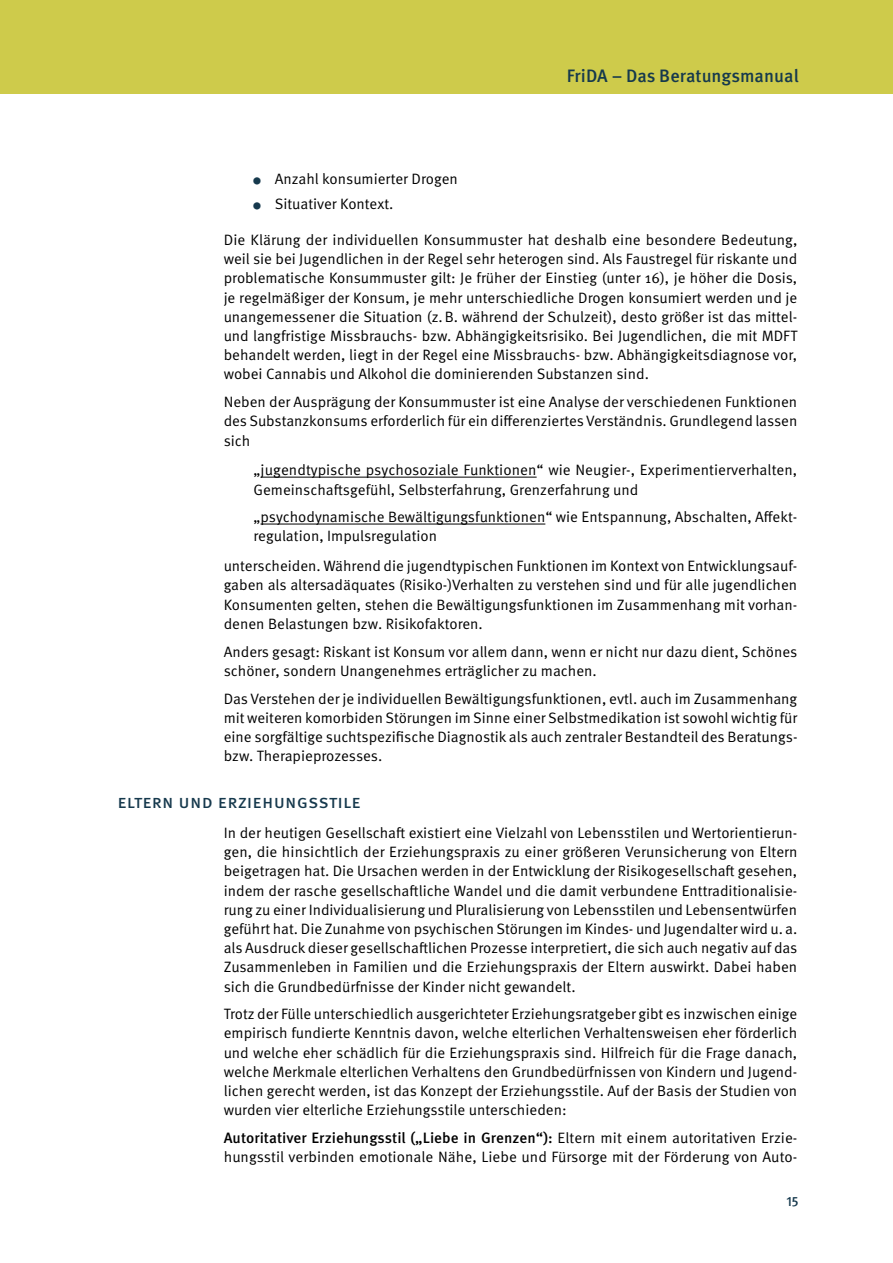
<style>
.page{position:relative;width:893px;height:1263px;background:#fff}
.page>*{position:absolute;margin:0;border:0;box-sizing:border-box;transform-origin:0 0}
.t1{font:18.75px "Meta Pro";letter-spacing:.01em;color:#16394d}
.t2{font:500 18px "Meta Pro";color:#16394d}
.t3{font:15px/19.2px "Meta Pro Norm";color:#000;text-align:justify}
.t4{font:500 15px "Meta Pro";letter-spacing:.005em;color:#000}
.t5{font:500 13.5px "Meta Pro";color:#16394d}
.s1{font-family:"Menlo";font-size:12px;color:#16394d}
.s2{font-family:"Meta Pro Norm";font-weight:400}
</style>
<div class="page">
<div style="left:0;top:0;width:893px;height:94px;background:#cecb4b"></div>
<hr style="left:261px;top:477px;width:276px;height:1px;background:#000">
<hr style="left:260px;top:524px;width:285px;height:1px;background:#000">
<p class="t2" style="left:567px;top:61px;width:234px">FriDA – Das Beratungsmanual</p>
<p class="t3" style="left:253px;top:168px;width:206px"><span class="s1">●</span> Anzahl konsumierter Drogen</p>
<p class="t3" style="left:253px;top:193px;width:142px"><span class="s1">●</span> Situativer Kontext.</p>
<p class="t3" style="left:224px;top:229px;width:575px">Die Klärung der individuellen Konsummuster hat deshalb eine besondere Bedeutung, weil sie bei Jugendlichen in der Regel sehr heterogen sind. Als Faustregel für riskante und problematische Konsummuster gilt: Je früher der Einstieg (unter 16), je höher die Dosis, je regelmäßiger der Konsum, je mehr unterschiedliche Drogen konsumiert werden und je unangemessener die Situation (z.B. während der Schulzeit), desto größer ist das mittel&shy;und langfristige Missbrauchs- bzw. Abhängigkeitsrisiko. Bei Jugendlichen, die mit MDFT behandelt werden, liegt in der Regel eine Missbrauchs- bzw. Abhängigkeitsdiagnose vor, wobei Cannabis und Alkohol die dominierenden Substanzen sind.</p>
<p class="t3" style="left:224px;top:391px;width:575px">Neben der Ausprägung der Konsummuster ist eine Analyse der verschiedenen Funktionen des Substanzkonsums erforderlich für ein differenziertes Verständnis. Grundlegend lassen sich</p>
<p class="t3" style="left:253px;top:460px;width:545px">„jugendtypische psychosoziale Funktionen“ wie Neugier-, Experimentierverhalten,<br>Gemeinschaftsgefühl, Selbsterfahrung, Grenzerfahrung und</p>
<p class="t3" style="left:253px;top:506px;width:545px">„psychodynamische Bewältigungsfunktionen“ wie Entspannung, Abschalten, Affekt&shy;regulation, Impulsregulation</p>
<p class="t3" style="left:224px;top:555px;width:575px">unterscheiden. Während die jugendtypischen Funktionen im Kontext von Entwicklungsauf&shy;gaben als altersadäquates (Risiko-)Verhalten zu verstehen sind und für alle jugendlichen Konsumenten gelten, stehen die Bewältigungsfunktionen im Zusammenhang mit vorhan&shy;denen Belastungen bzw. Risikofaktoren.</p>
<p class="t3" style="left:224px;top:641px;width:575px">Anders gesagt: Riskant ist Konsum vor allem dann, wenn er nicht nur dazu dient, Schönes schöner, sondern Unangenehmes erträglicher zu machen.</p>
<p class="t3" style="left:224px;top:688px;width:575px">Das Verstehen der je individuellen Bewältigungsfunktionen, evtl. auch im Zusammenhang mit weiteren komorbiden Störungen im Sinne einer Selbstmedikation ist sowohl wichtig für eine sorgfältige suchtspezifische Diagnostik als auch zentraler Bestandteil des Beratungs&shy;bzw. Therapieprozesses.</p>
<p class="t1" style="left:117px;top:787px;width:245px">Eltern und Erziehungsstile</p>
<p class="t3" style="left:224px;top:822px;width:575px">In der heutigen Gesellschaft existiert eine Vielzahl von Lebensstilen und Wertorientierun&shy;gen, die hinsichtlich der Erziehungspraxis zu einer größeren Verunsicherung von Eltern beigetragen hat. Die Ursachen werden in der Entwicklung der Risikogesellschaft gesehen, indem der rasche gesellschaftliche Wandel und die damit verbundene Enttraditionalisie&shy;rung zu einer Individualisierung und Pluralisierung von Lebensstilen und Lebensentwürfen geführt hat. Die Zunahme von psychischen Störungen im Kindes- und Jugendalter wird u.a. als Ausdruck dieser gesellschaftlichen Prozesse interpretiert, die sich auch negativ auf das Zusammenleben in Familien und die Erziehungspraxis der Eltern auswirkt. Dabei haben sich die Grundbedürfnisse der Kinder nicht gewandelt.</p>
<p class="t3" style="left:224px;top:1003px;width:575px">Trotz der Fülle unterschiedlich ausgerichteter Erziehungsratgeber gibt es inzwischen einige empirisch fundierte Kenntnis davon, welche elterlichen Verhaltensweisen eher förderlich und welche eher schädlich für die Erziehungspraxis sind. Hilfreich für die Frage danach, welche Merkmale elterlichen Verhaltens den Grundbedürfnissen von Kindern und Jugend&shy;lichen gerecht werden, ist das Konzept der Erziehungsstile. Auf der Basis der Studien von wurden vier elterliche Erziehungsstile unterschieden:</p>
<p class="t4" style="left:224px;top:1126px;width:575px">Autoritativer Erziehungsstil („Liebe in Grenzen“): <span class="s2">Eltern mit einem autoritativen Erzie-</span></p>
<p class="t3" style="left:224px;top:1146px;width:575px">hungsstil verbinden emotionale Nähe, Liebe und Fürsorge mit der Förderung von Auto-</p>
<p class="t5" style="left:786px;top:1191px;width:14px">15</p>
</div>
